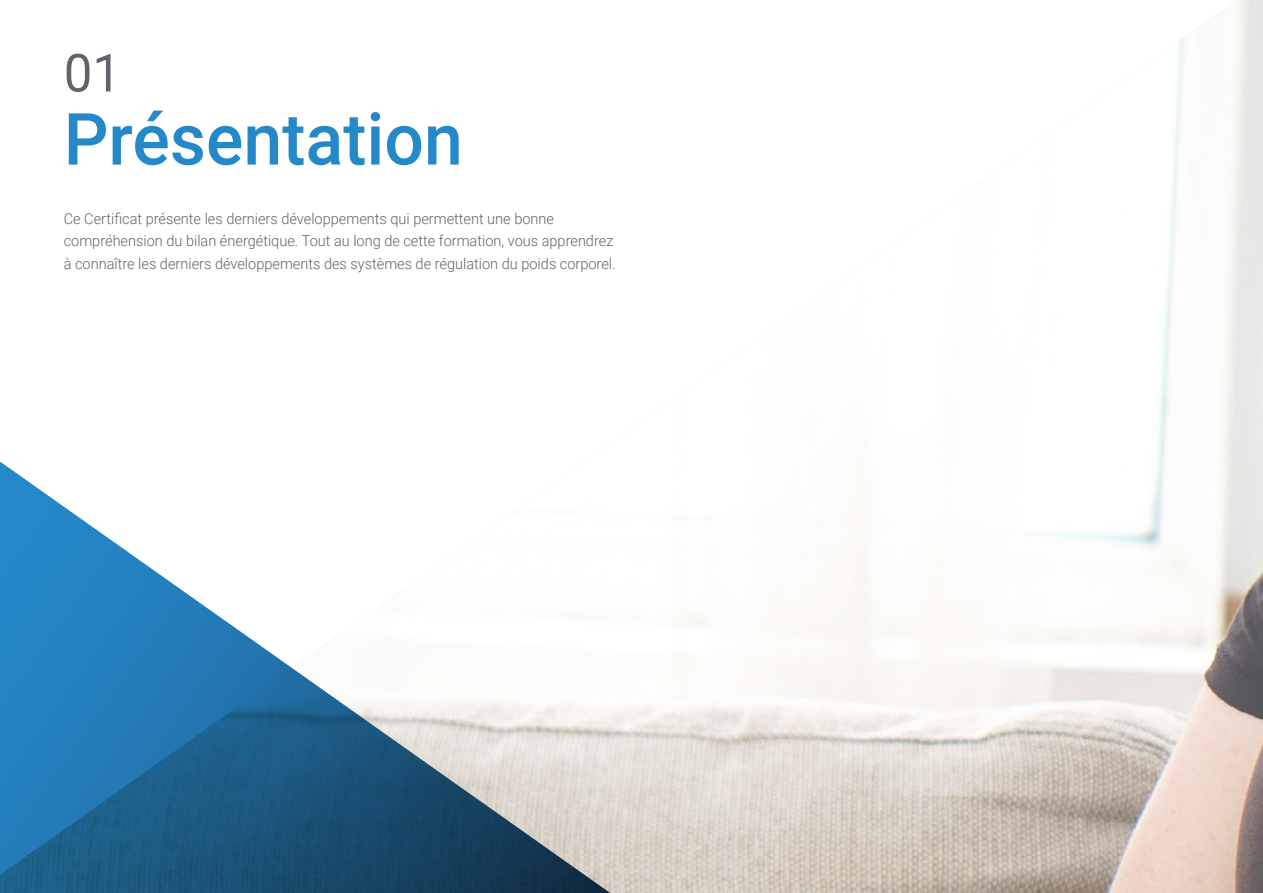
<style>
.page{position:relative;width:1263px;height:893px;background:#fff}
.page>*{position:absolute;margin:0;border:0;box-sizing:border-box;transform-origin:0 0}
.t1{font:500 72px "Roboto";color:#2488c9}
.t2{font:52.5px "Roboto";color:#61646a}
.t3{font:300 15px/22.5px "Roboto";color:#61646a}
</style>
<div class="page">
<img style="left:640px;top:0;width:623px;height:893px">
<svg style="left:0;top:461px;width:640px;height:432px"></svg>
<h2 class="t2" style="left:64px;top:36px;width:59px">01</h2>
<h1 class="t1" style="left:64px;top:89px;width:401px">Présentation</h1>
<p class="t3" style="left:64px;top:207px;width:553px">Ce Certificat présente les derniers développements qui permettent une bonne compréhension du bilan énergétique. Tout au long de cette formation, vous apprendrez à connaître les derniers développements des systèmes de régulation du poids corporel.</p>
</div>
